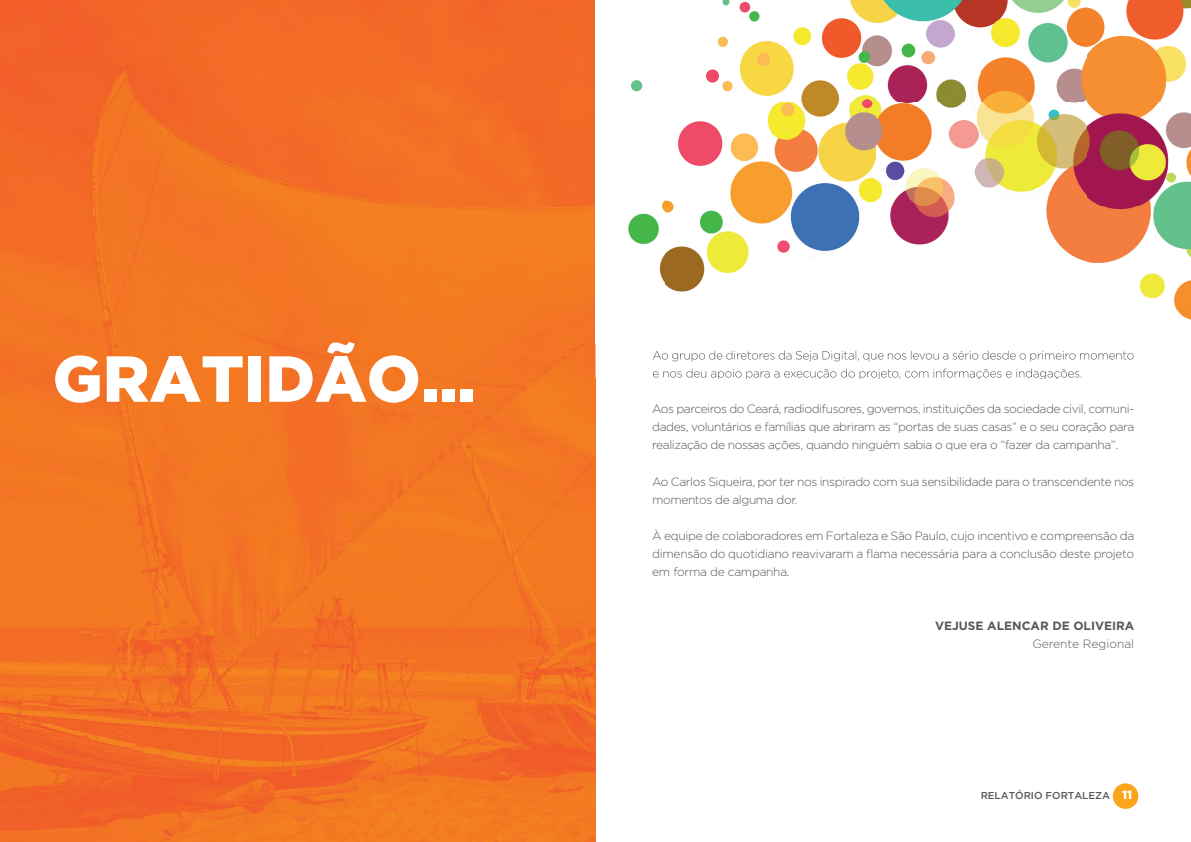
<style>
.page{position:relative;width:1191px;height:842px;background:#fff}
.page>*{position:absolute;margin:0;border:0;box-sizing:border-box;transform-origin:0 0}
.t1{font:900 65px "Gotham";color:#fff}
.t2{font:300 12px/18px "Gotham";letter-spacing:-.035em;color:#57585a;text-align:justify}
.t3{font:700 12px "Gotham";color:#57585a}
.t4{font:300 12px "Gotham";color:#57585a}
.t5{font:500 10px "Gotham";color:#57585a}
.s1{font-weight:900;font-size:12px;color:#fff}
</style>
<div class="page">
<img style="left:0;top:0;width:595px;height:842px">
<div style="left:1112px;top:783px;width:26px;height:26px;background:#f9a51b;border-radius:50%"></div>
<img style="left:665px;top:0;width:526px;height:309px">
<img style="left:595px;top:80px;width:70px;height:298px">
<img style="left:1030px;top:309px;width:161px;height:69px">
<img style="left:652px;top:351px;width:482px;height:10px">
<img style="left:653px;top:369px;width:428px;height:9px">
<h1 class="t1" style="left:53px;top:341px;width:425px">GRATIDÃO...</h1>
<p class="t2" style="left:652px;top:400px;width:483px">Aos parceiros do Ceará, radiodifusores, governos, instituições da sociedade civil, comuni&shy;dades, voluntários e famílias que abriram as “portas de suas casas” e o seu coração para realização de nossas ações, quando ninguém sabia o que era o “fazer da campanha”.</p>
<p class="t2" style="left:652px;top:472px;width:483px">Ao Carlos Siqueira, por ter nos inspirado com sua sensibilidade para o transcendente nos momentos de alguma dor.</p>
<p class="t2" style="left:652px;top:526px;width:483px">À equipe de colaboradores em Fortaleza e São Paulo, cujo incentivo e compreensão da dimensão do quotidiano reavivaram a flama necessária para a conclusão deste projeto em forma de campanha.</p>
<p class="t3" style="left:935px;top:618px;width:201px">VEJUSE ALENCAR DE OLIVEIRA</p>
<p class="t4" style="left:1032px;top:637px;width:103px">Gerente Regional</p>
<p class="t5" style="left:980px;top:790px;width:153px">RELATÓRIO FORTALEZA <span class="s1">11</span></p>
</div>
